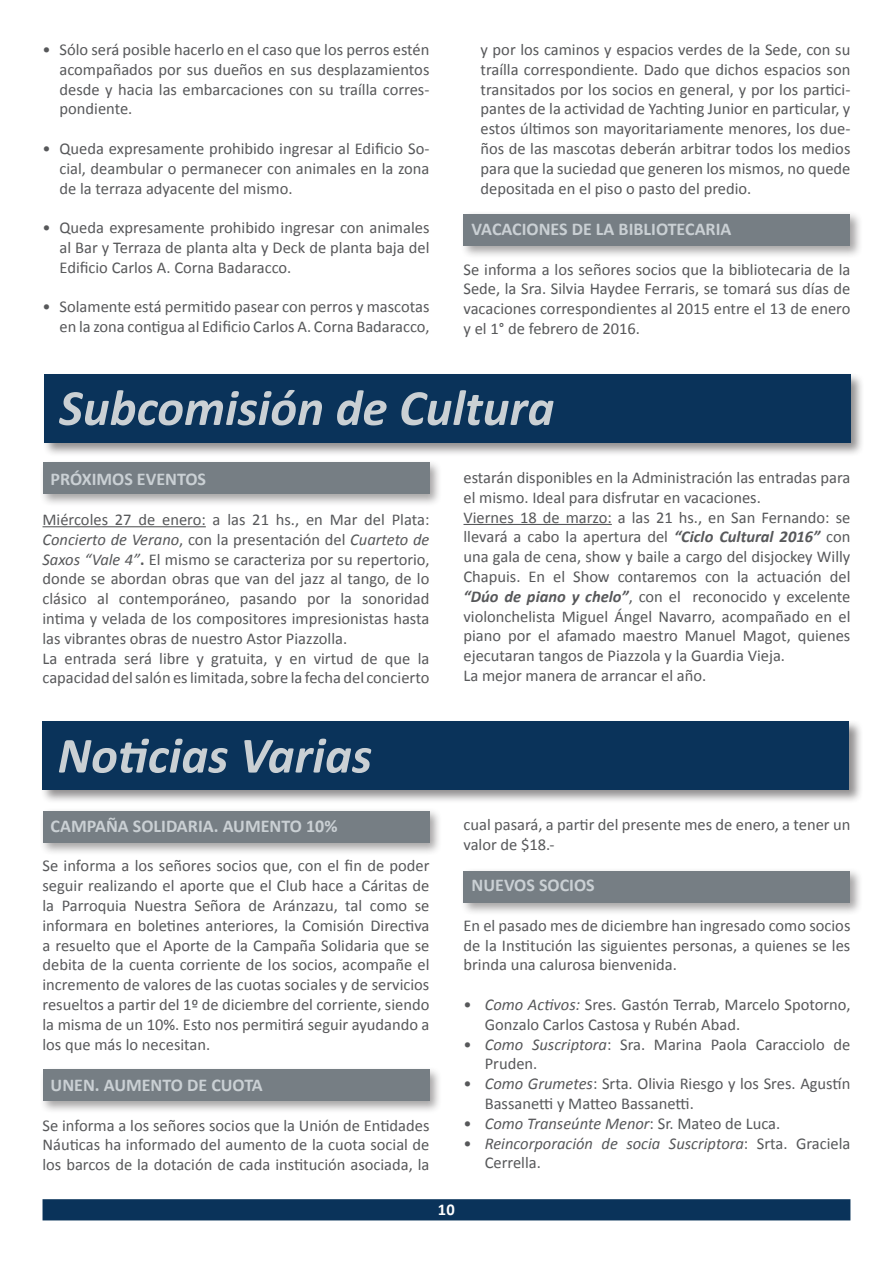
<style>
.page{position:relative;width:893px;height:1263px;background:#fff}
.page>*{position:absolute;margin:0;border:0;box-sizing:border-box;transform-origin:0 0}
.t1{font:italic 700 51px "Calibri";color:#cad0d4}
.t2{font:700 18px "Calibri";color:#cad0d4}
.t3{font:16.5px/19.8px "Calibri";color:#57585a;text-align:justify}
.t4{font:italic 16.5px/19.8px "Calibri";color:#57585a}
.t5{font:700 16.5px "Calibri";color:#fff}
.s1{font-style:italic}
.s2{font-weight:700}
.s3{font-weight:700;font-style:italic}
.s4{font-style:normal}
</style>
<div class="page">
<div style="left:43px;top:1199px;width:807px;height:21px;background:#0a335a"></div>
<div style="left:39px;top:1066px;width:410px;height:54px;background:#231f20;opacity:.41"></div>
<div style="left:43px;top:1069px;width:386px;height:32px;background:#767e84"></div>
<div style="left:460px;top:868px;width:410px;height:54px;background:#231f20;opacity:.41"></div>
<div style="left:463px;top:871px;width:387px;height:32px;background:#767e84"></div>
<div style="left:39px;top:807px;width:410px;height:55px;background:#231f20;opacity:.41"></div>
<div style="left:43px;top:811px;width:386px;height:32px;background:#767e84"></div>
<div style="left:39px;top:459px;width:410px;height:54px;background:#231f20;opacity:.41"></div>
<div style="left:43px;top:462px;width:386px;height:32px;background:#767e84"></div>
<div style="left:460px;top:210px;width:410px;height:55px;background:#231f20;opacity:.41"></div>
<div style="left:463px;top:214px;width:387px;height:32px;background:#767e84"></div>
<div style="left:42px;top:372px;width:829px;height:91px;background:#231f20;opacity:.5"></div>
<div style="left:44px;top:374px;width:806px;height:68px;background:#0a335a"></div>
<hr style="left:43px;top:526px;width:163px;height:1px;background:#57585a">
<hr style="left:463px;top:524px;width:149px;height:1px;background:#57585a">
<div style="left:40px;top:720px;width:830px;height:90px;background:#231f20;opacity:.5"></div>
<div style="left:43px;top:722px;width:806px;height:68px;background:#0a335a"></div>
<p class="t3" style="left:60px;top:40px;width:371px;text-indent:-17px">• Sólo será posible hacerlo en el caso que los perros estén acompañados por sus dueños en sus desplazamientos desde y hacia las embarcaciones con su traílla corres&shy;pondiente.</p>
<p class="t3" style="left:60px;top:139px;width:371px;text-indent:-17px">• Queda expresamente prohibido ingresar al Edificio So&shy;cial, deambular o permanecer con animales en la zona de la terraza adyacente del mismo.</p>
<p class="t3" style="left:60px;top:218px;width:371px;text-indent:-17px">• Queda expresamente prohibido ingresar con animales al Bar y Terraza de planta alta y Deck de planta baja del Edificio Carlos A. Corna Badaracco.</p>
<p class="t3" style="left:43px;top:297px;width:388px;text-align:right">• Solamente está permitido pasear con perros y mascotas en la zona contigua al Edificio Carlos A. Corna Badaracco,</p>
<p class="t3" style="left:480px;top:40px;width:371px">y por los caminos y espacios verdes de la Sede, con su traílla correspondiente. Dado que dichos espacios son transitados por los socios en general, y por los partici&shy;pantes de la actividad de Yachting Junior en particular, y estos últimos son mayoritariamente menores, los due&shy;ños de las mascotas deberán arbitrar todos los medios para que la suciedad que generen los mismos, no quede depositada en el piso o pasto del predio.</p>
<p class="t2" style="left:472px;top:217px;width:261px">VACACIONES DE LA BIBLIOTECARIA</p>
<p class="t3" style="left:463px;top:259px;width:388px">Se informa a los señores socios que la bibliotecaria de la Sede, la Sra. Silvia Haydee Ferraris, se tomará sus días de vacaciones correspondientes al 2015 entre el 13 de enero y el 1° de febrero de 2016.</p>
<h1 class="t1" style="left:59px;top:376px;width:497px">Subcomisión de Cultura</h1>
<p class="t2" style="left:51px;top:468px;width:157px">PRÓXIMOS EVENTOS</p>
<p class="t3" style="left:43px;top:510px;width:388px;text-align:left">Miércoles 27 de enero: a las 21 hs., en Mar del Plata:<br><span class="s1">Concierto de Verano</span>, con la presentación del <span class="s1">Cuarteto de Saxos “Vale 4”</span><span class="s2">.</span> El mismo se caracteriza por su repertorio, donde se abordan obras que van del jazz al tango, de lo clásico al contemporáneo, pasando por la sonoridad intima y velada de los compositores impresionistas hasta las vibrantes obras de nuestro Astor Piazzolla.<br>La entrada será libre y gratuita, y en virtud de que la capacidad del salón es limitada, sobre la fecha del concierto</p>
<p class="t3" style="left:463px;top:468px;width:388px;text-align:left">estarán disponibles en la Administración las entradas para el mismo. Ideal para disfrutar en vacaciones.<br>Viernes 18 de marzo: a las 21 hs., en San Fernando: se llevará a cabo la apertura del <span class="s3">“Ciclo Cultural 2016”</span> con una gala de cena, show y baile a cargo del disjockey Willy Chapuis. En el Show contaremos con la actuación del <span class="s3">“Dúo de piano y chelo”</span>, con el reconocido y excelente violonchelista Miguel Ángel Navarro, acompañado en el piano por el afamado maestro Manuel Magot, quienes ejecutaran tangos de Piazzola y la Guardia Vieja.<br>La mejor manera de arrancar el año.</p>
<h1 class="t1" style="left:58px;top:723px;width:316px">Noticias Varias</h1>
<p class="t2" style="left:51px;top:814px;width:288px">CAMPAÑA SOLIDARIA. AUMENTO 10%</p>
<p class="t3" style="left:43px;top:856px;width:388px">Se informa a los señores socios que, con el fin de poder seguir realizando el aporte que el Club hace a Cáritas de la Parroquia Nuestra Señora de Aránzazu, tal como se informara en boletines anteriores, la Comisión Directiva a resuelto que el Aporte de la Campaña Solidaria que se debita de la cuenta corriente de los socios, acompañe el incremento de valores de las cuotas sociales y de servicios resueltos a partir del 1º de diciembre del corriente, siendo la misma de un 10%. Esto nos permitirá seguir ayudando a los que más lo necesitan.</p>
<p class="t2" style="left:51px;top:1073px;width:214px">UNEN. AUMENTO DE CUOTA</p>
<p class="t3" style="left:43px;top:1115px;width:388px">Se informa a los señores socios que la Unión de Entidades Náuticas ha informado del aumento de la cuota social de los barcos de la dotación de cada institución asociada, la</p>
<p class="t3" style="left:463px;top:814px;width:388px">cual pasará, a partir del presente mes de enero, a tener un valor de $18.-</p>
<p class="t2" style="left:472px;top:874px;width:125px">NUEVOS SOCIOS</p>
<p class="t3" style="left:463px;top:915px;width:388px">En el pasado mes de diciembre han ingresado como socios de la Institución las siguientes personas, a quienes se les brinda una calurosa bienvenida.</p>
<p class="t3" style="left:485px;top:994px;width:367px;text-indent:-21px">• <span class="s1">Como Activos:</span> Sres. Gastón Terrab, Marcelo Spotorno,<br>Gonzalo Carlos Castosa y Rubén Abad.</p>
<p class="t3" style="left:485px;top:1034px;width:367px;text-indent:-21px">• <span class="s1">Como Suscriptora</span>: Sra. Marina Paola Caracciolo de<br>Pruden.</p>
<p class="t3" style="left:485px;top:1074px;width:367px;text-indent:-21px">• <span class="s1">Como Grumetes</span>: Srta. Olivia Riesgo y los Sres. Agustín<br>Bassanetti y Matteo Bassanetti.</p>
<p class="t4" style="left:463px;top:1113px;width:318px"><span class="s4">•</span> Como Transeúnte Menor<span class="s4">: Sr. Mateo de Luca.</span></p>
<p class="t4" style="left:485px;top:1132px;width:367px;text-indent:-21px"><span class="s4">•</span> Reincorporación de socia Suscriptora<span class="s4">: Srta. Graciela<br>Cerrella.</span></p>
<p class="t5" style="left:438px;top:1199px;width:18px">10</p>
</div>
